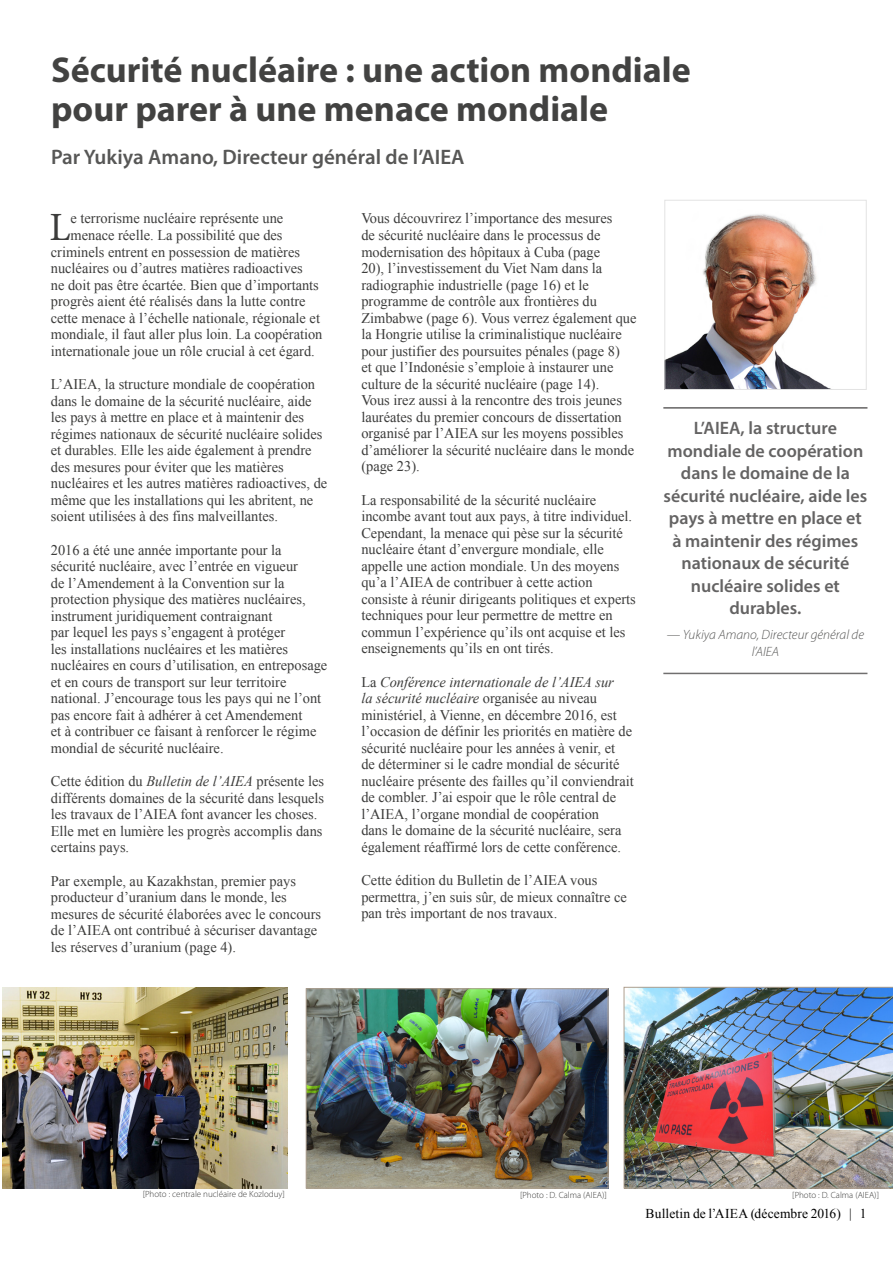
<style>
.page{position:relative;width:893px;height:1263px;background:#fff}
.page>*{position:absolute;margin:0;border:0;box-sizing:border-box;transform-origin:0 0}
.Frist_Para{font:40.05px "Minion Pro";color:#3c3c3b}
.Story_Title{font:700 36px/39px "Myriad Pro";color:#424241}
.Author-top{font:600 21px "Myriad Pro";color:#575756}
.Pullout_Quote{font:600 18px/22.5px "Myriad Pro";color:#646363;text-align:center}
.Body_Text{font:14.7px/16.5px "Times New Roman";color:#3c3c3b}
.Frist_Para-2{font:14.7px "Times New Roman";color:#3c3c3b}
.Pullout_Quote_-_Name{font:italic 300 13.5px/16.5px "Myriad Pro";color:#575756;text-align:center}
.t1{font:13.5px "Times New Roman";letter-spacing:.01em;color:#000}
.Photo_credit{font:300 9px "Myriad Pro";color:#3c3c3b}
.s1{font-style:italic}
</style>
<div class="page">
<hr style="left:663px;top:407px;width:204px;height:2px;background:#646363">
<hr style="left:663px;top:673px;width:204px;height:1px;background:#706f6f">
<img style="left:666px;top:214px;width:162px;height:174px">
<div style="left:664px;top:200px;width:203px;height:190px;border:1px solid #e3e3e3"></div>
<img style="left:2px;top:987px;width:285px;height:201px">
<img style="left:308px;top:990px;width:298px;height:196px">
<div style="left:306px;top:988px;width:302px;height:200px;border:1px solid #ae9f8f"></div>
<img style="left:624px;top:987px;width:269px;height:201px">
<p class="Story_Title" style="left:51px;top:49px;width:641px">Sécurité nucléaire : une action mondiale pour parer à une menace mondiale</p>
<p class="Author-top" style="left:51px;top:143px;width:415px">Par Yukiya Amano, Directeur général de l’AIEA</p>
<p class="Frist_Para" style="left:49px;top:200px;width:23px">L</p>
<p class="Frist_Para-2" style="left:71px;top:209px;width:214px">e terrorisme nucléaire représente une</p>
<p class="Frist_Para-2" style="left:71px;top:225px;width:214px">menace réelle. La possibilité que des</p>
<p class="Frist_Para-2" style="left:51px;top:242px;width:251px">criminels entrent en possession de matières</p>
<p class="Frist_Para-2" style="left:51px;top:258px;width:254px">nucléaires ou d’autres matières radioactives</p>
<p class="Frist_Para-2" style="left:51px;top:275px;width:270px">ne doit pas être écartée. Bien que d’importants</p>
<p class="Frist_Para-2" style="left:51px;top:291px;width:256px">progrès aient été réalisés dans la lutte contre</p>
<p class="Frist_Para-2" style="left:51px;top:308px;width:271px">cette menace à l’échelle nationale, régionale et</p>
<p class="Frist_Para-2" style="left:51px;top:324px;width:273px">mondiale, il faut aller plus loin. La coopération</p>
<p class="Frist_Para-2" style="left:51px;top:341px;width:266px">internationale joue un rôle crucial à cet égard.</p>
<p class="Body_Text" style="left:51px;top:376px;width:278px">L’AIEA, la structure mondiale de coopération dans le domaine de la sécurité nucléaire, aide les pays à mettre en place et à maintenir des régimes nationaux de sécurité nucléaire solides et durables. Elle les aide également à prendre des mesures pour éviter que les matières nucléaires et les autres matières radioactives, de même que les installations qui les abritent, ne soient utilisées à des fins malveillantes.</p>
<p class="Body_Text" style="left:51px;top:541px;width:278px">2016 a été une année importante pour la sécurité nucléaire, avec l’entrée en vigueur<br>de l’Amendement à la Convention sur la protection physique des matières nucléaires, instrument juridiquement contraignant<br>par lequel les pays s’engagent à protéger<br>les installations nucléaires et les matières nucléaires en cours d’utilisation, en entreposage et en cours de transport sur leur territoire national. J’encourage tous les pays qui ne l’ont pas encore fait à adhérer à cet Amendement<br>et à contribuer ce faisant à renforcer le régime mondial de sécurité nucléaire.</p>
<p class="Body_Text" style="left:51px;top:773px;width:275px">Cette édition du <span class="s1">Bulletin de l’AIEA</span> présente les différents domaines de la sécurité dans lesquels les travaux de l’AIEA font avancer les choses.<br>Elle met en lumière les progrès accomplis dans certains pays.</p>
<p class="Body_Text" style="left:51px;top:872px;width:272px">Par exemple, au Kazakhstan, premier pays producteur d’uranium dans le monde, les mesures de sécurité élaborées avec le concours de l’AIEA ont contribué à sécuriser davantage les réserves d’uranium (page 4).</p>
<p class="Body_Text" style="left:361px;top:210px;width:277px">Vous découvrirez l’importance des mesures<br>de sécurité nucléaire dans le processus de modernisation des hôpitaux à Cuba (page<br>20), l’investissement du Viet Nam dans la radiographie industrielle (page 16) et le programme de contrôle aux frontières du Zimbabwe (page 6). Vous verrez également que la Hongrie utilise la criminalistique nucléaire pour justifier des poursuites pénales (page 8)<br>et que l’Indonésie s’emploie à instaurer une culture de la sécurité nucléaire (page 14).<br>Vous irez aussi à la rencontre des trois jeunes lauréates du premier concours de dissertation organisé par l’AIEA sur les moyens possibles d’améliorer la sécurité nucléaire dans le monde (page 23).</p>
<p class="Body_Text" style="left:361px;top:491px;width:276px">La responsabilité de la sécurité nucléaire incombe avant tout aux pays, à titre individuel.<br>Cependant, la menace qui pèse sur la sécurité nucléaire étant d’envergure mondiale, elle appelle une action mondiale. Un des moyens qu’a l’AIEA de contribuer à cette action consiste à réunir dirigeants politiques et experts techniques pour leur permettre de mettre en commun l’expérience qu’ils ont acquise et les enseignements qu’ils en ont tirés.</p>
<p class="Body_Text" style="left:361px;top:673px;width:274px">La <span class="s1">Conférence internationale de l’AIEA sur<br>la sécurité nucléaire</span> organisée au niveau ministériel, à Vienne, en décembre 2016, est l’occasion de définir les priorités en matière de sécurité nucléaire pour les années à venir, et<br>de déterminer si le cadre mondial de sécurité nucléaire présente des failles qu’il conviendrait de combler. J’ai espoir que le rôle central de l’AIEA, l’organe mondial de coopération<br>dans le domaine de la sécurité nucléaire, sera également réaffirmé lors de cette conférence.</p>
<p class="Body_Text" style="left:361px;top:872px;width:267px">Cette édition du Bulletin de l’AIEA vous permettra, j’en suis sûr, de mieux connaître ce pan très important de nos travaux.</p>
<p class="Pullout_Quote" style="left:664px;top:416px;width:205px">L’AIEA, la structure mondiale de coopération dans le domaine de la sécurité nucléaire, aide les pays à mettre en place et à maintenir des régimes nationaux de sécurité nucléaire solides et durables.</p>
<p class="Pullout_Quote_-_Name" style="left:667px;top:626px;width:199px">— Yukiya Amano, Directeur général de l’AIEA</p>
<p class="Photo_credit" style="left:143px;top:1189px;width:144px">[Photo : centrale nucléaire de Kozloduy]</p>
<p class="Photo_credit" style="left:520px;top:1190px;width:88px">[Photo : D. Calma (AIEA)]</p>
<p class="Photo_credit" style="left:792px;top:1190px;width:88px">[Photo : D. Calma (AIEA)]</p>
<p class="t1" style="left:646px;top:1205px;width:222px">Bulletin de l’AIEA (décembre 2016) | 1</p>
</div>
